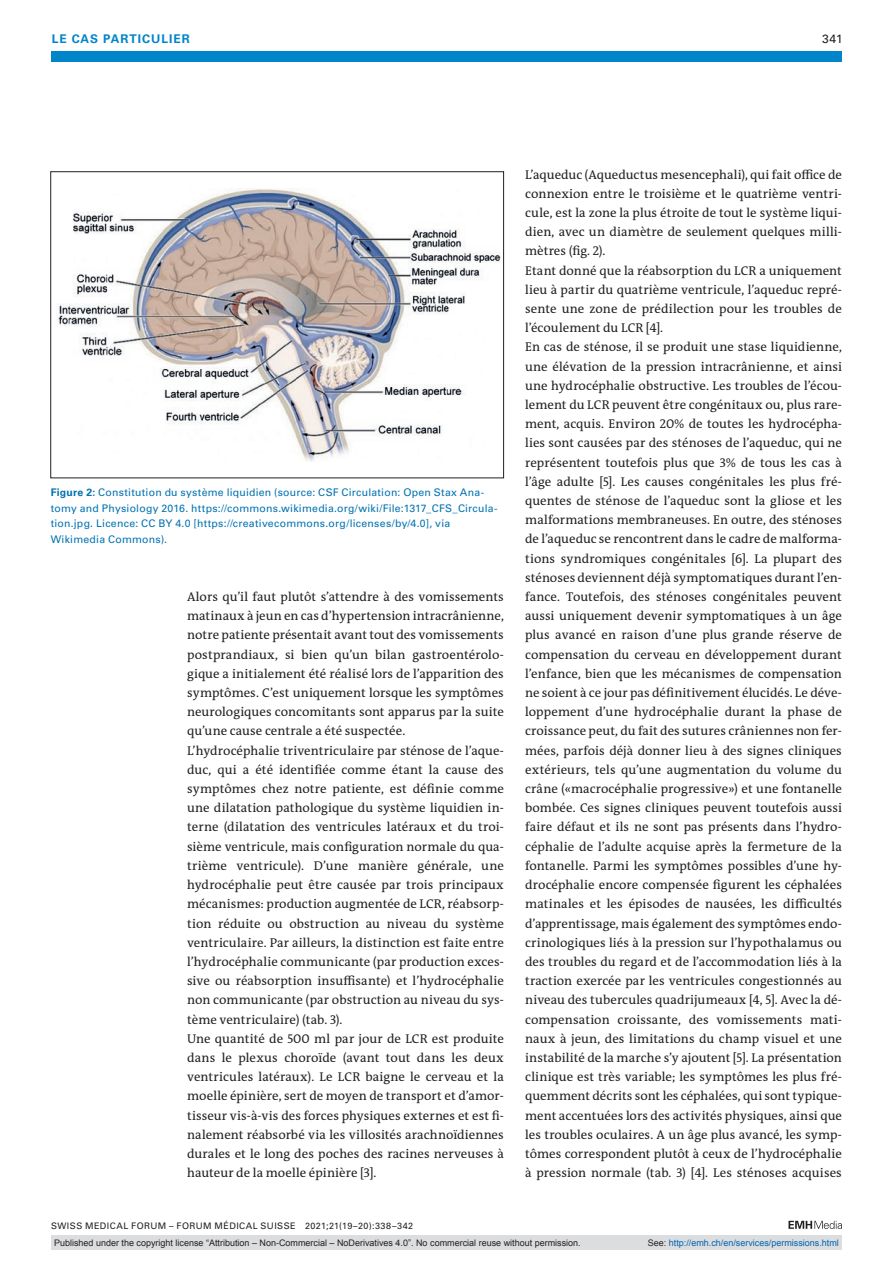
<style>
.page{position:relative;width:893px;height:1263px;background:#fff}
.page>*{position:absolute;margin:0;border:0;box-sizing:border-box;transform-origin:0 0}
.section-pn{font:12.75px/19.2px "The Antiqua B W5 Plain";letter-spacing:.005em;color:#231f20;text-align:justify}
.t1{font:700 12px "Univers LT Std";color:#0084ca}
.t2{font:12px "Univers LT Std";color:#231f20}
.fig-caption{font:10.5px/15.8px "Univers LT Std";letter-spacing:.02em;color:#0072b2}
.t3{font:9px "Arial";color:#231f20}
.fusszeile{font:9px "Univers LT Std";letter-spacing:.05em;color:#231f20}
.t4{font:9px "Arial";color:#0066b3}
.s1{font-weight:700}
.s2{color:#231f20}
</style>
<div class="page">
<div style="left:51px;top:51px;width:791px;height:11px;background:#0084ca"></div>
<svg style="left:788px;top:1221px;width:54px;height:8px"></svg>
<img style="left:57px;top:188px;width:444px;height:274px">
<div style="left:50px;top:171px;width:454px;height:307px;border:1px solid #231f20"></div>
<div style="left:51px;top:1235px;width:791px;height:15px;background:#dcdddf"></div>
<p class="t1" style="left:52px;top:31px;width:30px">LE CAS</p>
<p class="t1" style="left:103px;top:31px;width:9px">PARTICULIER</p>
<p class="t2" style="left:822px;top:31px;width:22px">341</p>
<p class="fig-caption" style="left:51px;top:484px;width:448px"><span class="s1">FIGURE 2:</span> Constitution du système liquidien (source: CSF Circulation: Open Stax Ana&shy;tomy and Physiology 2016. https://commons.wikimedia.org/wiki/File:1317_CFS_Circula&shy;tion.jpg. Licence: CC BY 4.0 [https://creativecommons.org/licenses/by/4.0], via Wikimedia Commons).</p>
<p class="section-pn" style="left:187px;top:587px;width:318px">Alors qu’il faut plutôt s’attendre à des vomissements matinaux à jeun en cas d’hypertension intracrânienne, notre patiente présentait avant tout des vomissements postprandiaux, si bien qu’un bilan gastroentérolo&shy;gique a initialement été réalisé lors de l’apparition des symptômes. C’est uniquement lorsque les symptômes neurologiques concomitants sont apparus par la suite qu’une cause centrale a été suspectée.</p>
<p class="section-pn" style="left:187px;top:741px;width:318px">L’hydrocéphalie triventriculaire par sténose de l’aque&shy;duc, qui a été identifiée comme étant la cause des symptômes chez notre patiente, est définie comme une dilatation pathologique du système liquidien in&shy;terne (dilatation des ventricules latéraux et du troi&shy;sième ventricule, mais configuration normale du qua&shy;trième ventricule). D’une manière générale, une hydrocéphalie peut être causée par trois principaux mécanismes: production augmentée de LCR, réabsorp&shy;tion réduite ou obstruction au niveau du système ventriculaire. Par ailleurs, la distinction est faite entre l’hydrocéphalie communicante (par production exces&shy;sive ou réabsorption insuffisante) et l’hydrocéphalie non communicante (par obstruction au niveau du sys&shy;tème ventriculaire) (tab. 3).</p>
<p class="section-pn" style="left:187px;top:1029px;width:318px">Une quantité de 500 ml par jour de LCR est produite dans le plexus choroïde (avant tout dans les deux ventricules latéraux). Le LCR baigne le cerveau et la moelle épinière, sert de moyen de transport et d’amor&shy;tisseur vis-à-vis des forces physiques externes et est fi&shy;nalement réabsorbé via les villosités arachnoïdiennes durales et le long des poches des racines nerveuses à hauteur de la moelle épinière [3].</p>
<p class="section-pn" style="left:525px;top:165px;width:318px">L’aqueduc (Aqueductus mesencephali), qui fait office de connexion entre le troisième et le quatrième ventri&shy;cule, est la zone la plus étroite de tout le système liqui&shy;dien, avec un diamètre de seulement quelques milli&shy;mètres (fig. 2).</p>
<p class="section-pn" style="left:525px;top:261px;width:318px">Etant donné que la réabsorption du LCR a uniquement lieu à partir du quatrième ventricule, l’aqueduc repré&shy;sente une zone de prédilection pour les troubles de l’écoulement du LCR [4].</p>
<p class="section-pn" style="left:525px;top:338px;width:318px">En cas de sténose, il se produit une stase liquidienne, une élévation de la pression intracrânienne, et ainsi une hydrocéphalie obstructive. Les troubles de l’écou&shy;lement du LCR peuvent être congénitaux ou, plus rare&shy;ment, acquis. Environ 20% de toutes les hydrocépha&shy;lies sont causées par des sténoses de l’aqueduc, qui ne représentent toutefois plus que 3% de tous les cas à l’âge adulte [5]. Les causes congénitales les plus fré&shy;quentes de sténose de l’aqueduc sont la gliose et les malformations membraneuses. En outre, des sténoses de l’aqueduc se rencontrent dans le cadre de malforma&shy;tions syndromiques congénitales [6]. La plupart des sténoses deviennent déjà symptomatiques durant l’en&shy;fance. Toutefois, des sténoses congénitales peuvent aussi uniquement devenir symptomatiques à un âge plus avancé en raison d’une plus grande réserve de compensation du cerveau en développement durant l’enfance, bien que les mécanismes de compensation ne soient à ce jour pas définitivement élucidés. Le déve&shy;loppement d’une hydrocéphalie durant la phase de croissance peut, du fait des sutures crâniennes non fer&shy;mées, parfois déjà donner lieu à des signes cliniques extérieurs, tels qu’une augmentation du volume du crâne («macrocéphalie progressive») et une fontanelle bombée. Ces signes cliniques peuvent toutefois aussi faire défaut et ils ne sont pas présents dans l’hydro&shy;céphalie de l’adulte acquise après la fermeture de la fontanelle. Parmi les symptômes possibles d’une hy&shy;drocéphalie encore compensée figurent les céphalées matinales et les épisodes de nausées, les difficultés d’apprentissage, mais également des symptômes endo&shy;crinologiques liés à la pression sur l’hypothalamus ou des troubles du regard et de l’accommodation liés à la traction exercée par les ventricules congestionnés au niveau des tubercules quadrijumeaux [4, 5]. Avec la dé&shy;compensation croissante, des vomissements mati&shy;naux à jeun, des limitations du champ visuel et une instabilité de la marche s’y ajoutent [5]. La présentation clinique est très variable; les symptômes les plus fré&shy;quemment décrits sont les céphalées, qui sont typique&shy;ment accentuées lors des activités physiques, ainsi que les troubles oculaires. A un âge plus avancé, les symp&shy;tômes correspondent plutôt à ceux de l’hydrocéphalie à pression normale (tab. 3) [4]. Les sténoses acquises</p>
<p class="fusszeile" style="left:51px;top:1220px;width:364px">SWISS MEDICAL FORUM – FORUM MÉDICAL SUISSE 2021;21(19–20):338–342</p>
<p class="t3" style="left:54px;top:1237px;width:528px">Published under the copyright license “Attribution – Non-Commercial – NoDerivatives 4.0”. No commercial reuse without permission.</p>
<p class="t4" style="left:648px;top:1237px;width:193px"><span class="s2">See:</span> http://emh.ch/en/services/permissions.html</p>
</div>
